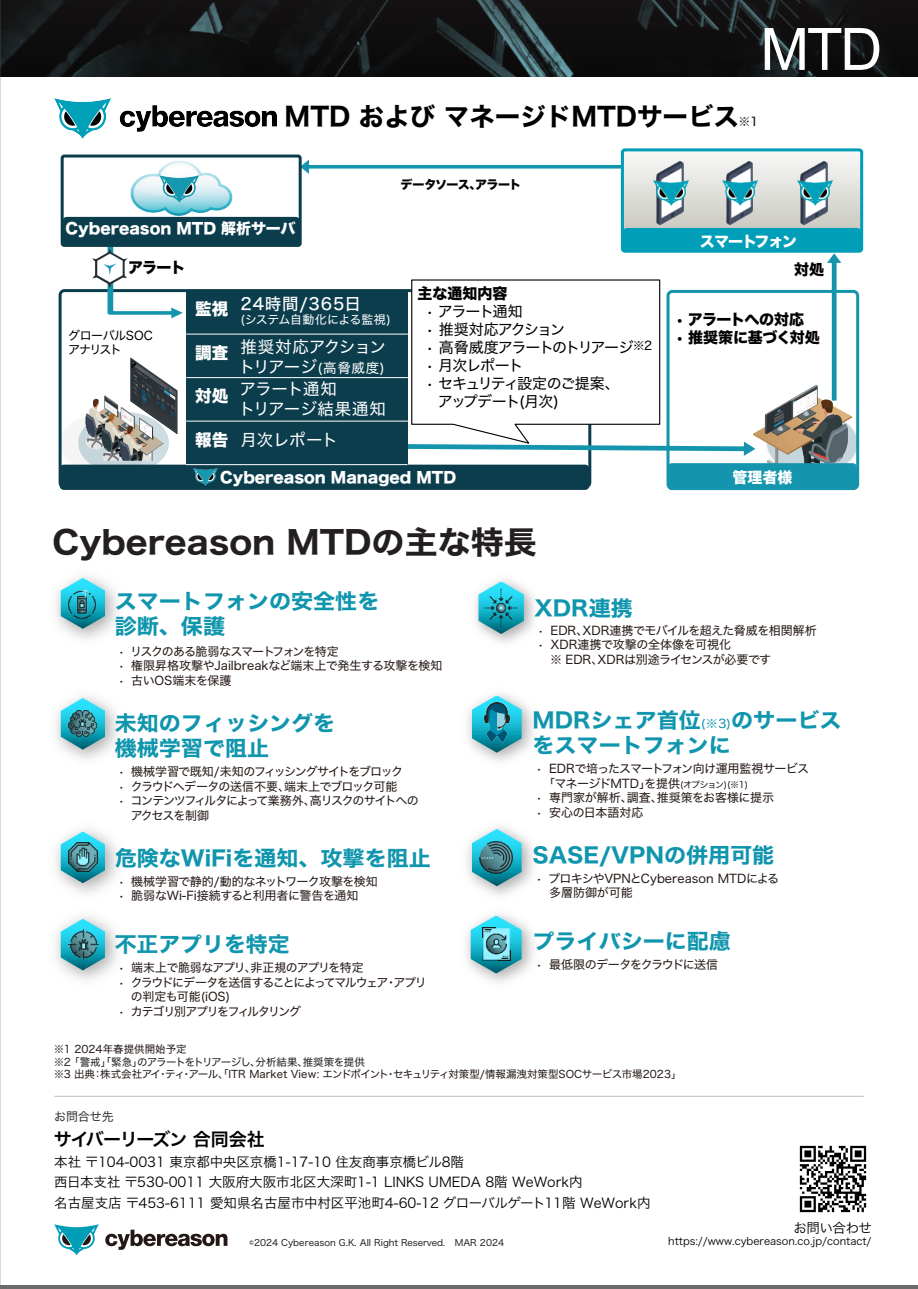
<style>
.page{position:relative;width:918px;height:1289px;background:#fff}
.page>*{position:absolute;margin:0;border:0;box-sizing:border-box;transform-origin:0 0}
.t1{font:58.5px "Arial";color:#fff}
.t2{font:31.5px "Hiragino Sans W7";color:#231f20;scale:1.05 1}
.t3{font:25.5px "Hiragino Sans W7";color:#000}
.t4{font:21px/25.2px "Hiragino Sans W7";color:#0f95ad;scale:1.05 1}
.t5{font:21px "Hiragino Sans W7";color:#0f95ad;scale:1.04 1}
.t6{font:18px "Hira Kaku Pro W6";letter-spacing:-.055em;color:#000}
.t7{font:16.5px/19.8px "Hiragino Sans W4";letter-spacing:-.015em;color:#fff}
.t8{font:16.5px "Hiragino Sans W4";letter-spacing:-.035em;color:#fff}
.t9{font:16.5px "Hiragino Sans W5";letter-spacing:.05em;color:#fff}
.t10{font:16.5px "Hiragino Sans W8";color:#fff}
.t11{font:15px/18px "Hiragino Sans W4";letter-spacing:-.085em;color:#000}
.t12{font:15px "Hiragino Sans W8";color:#fff}
.t13{font:15px "Hiragino Sans W8";letter-spacing:-.01em;color:#000}
.t14{font:15px "Hiragino Sans W8";letter-spacing:-.04em;color:#000}
.t15{font:15px "Hiragino Sans W8";letter-spacing:-.08em;color:#fff}
.t16{font:13.5px/20.2px "Hira Kaku Pro W3";color:#000}
.t17{font:13.5px "Hiragino Sans W4";color:#fff}
.t18{font:12px/14.4px "Hiragino Sans W4";letter-spacing:-.04em;color:#231815}
.t19{font:12px/14.4px "Hiragino Sans W4";color:#231815}
.t20{font:12px/14.4px "Hiragino Sans W4";letter-spacing:-.1em;color:#231815}
.t21{font:12px/14.4px "Hiragino Sans W4";letter-spacing:-.015em;color:#231815}
.t22{font:12px "Hiragino Sans W4";letter-spacing:-.09em;color:#231815}
.t23{font:12px "Hiragino Sans W4";letter-spacing:-.02em;color:#231815}
.t24{font:12px "Hiragino Sans W4";letter-spacing:-.085em;color:#231815}
.t25{font:12px "Hiragino Sans W4";letter-spacing:-.105em;color:#231815}
.t26{font:12px "Hiragino Sans W4";letter-spacing:-.025em;color:#fff}
.t27{font:12px/14.4px "Hiragino Sans W4";letter-spacing:-.04em;color:#000}
.t28{font:12px "Hiragino Sans W8";letter-spacing:-.05em;color:#000}
.t29{font:12px "Hiragino Sans W4";letter-spacing:-.01em;color:#231815}
.t30{font:12px "Hiragino Sans W4";letter-spacing:-.01em;color:#353535}
.t31{font:10.5px "Hiragino Sans W4";color:#231815}
.t32{font:10.5px "Hira Kaku Pro W3";color:#000}
.t33{font:10.5px "Hiragino Sans W4";letter-spacing:-.05em;color:#231f20}
.t34{font:9px "Hiragino Sans W4";letter-spacing:-.005em;color:#231f20}
.s1{font-size:25.65px}
.s2{font-family:"Hiragino Sans W5";font-size:12px;color:#231f20}
.s3{font-size:16.5px}
.s4{font-family:"Hiragino Sans W4";font-size:12px}
.s5{font-size:9px}
</style>
<div class="page">
<svg style="left:0;top:1px;width:917px;height:75px;background:#141516"></svg>
<svg style="left:105px;top:1229px;width:122px;height:20px"></svg>
<svg style="left:54px;top:1224px;width:45px;height:31px"></svg>
<img style="left:56px;top:576px;width:62px;height:63px">
<svg style="left:61px;top:578px;width:44px;height:51px"></svg>
<img style="left:69px;top:590px;width:27px;height:28px">
<img style="left:56px;top:829px;width:62px;height:65px">
<svg style="left:61px;top:831px;width:44px;height:52px"></svg>
<img style="left:68px;top:842px;width:29px;height:29px">
<img style="left:56px;top:696px;width:62px;height:64px">
<svg style="left:61px;top:698px;width:44px;height:51px"></svg>
<img style="left:69px;top:710px;width:28px;height:27px">
<img style="left:56px;top:916px;width:62px;height:65px">
<svg style="left:61px;top:918px;width:44px;height:52px"></svg>
<img style="left:68px;top:929px;width:30px;height:30px">
<img style="left:475px;top:579px;width:59px;height:64px">
<svg style="left:479px;top:581px;width:45px;height:53px"></svg>
<img style="left:486px;top:589px;width:31px;height:37px">
<svg style="left:472px;top:829px;width:50px;height:57px;background:#66c4d2"></svg>
<img style="left:480px;top:841px;width:33px;height:32px">
<img style="left:466px;top:914px;width:68px;height:69px">
<svg style="left:471px;top:915px;width:51px;height:58px;background:#61c3d1"></svg>
<img style="left:482px;top:927px;width:28px;height:33px">
<img style="left:467px;top:694px;width:66px;height:68px">
<svg style="left:472px;top:695px;width:50px;height:57px"></svg>
<img style="left:484px;top:702px;width:25px;height:40px">
<hr style="left:54px;top:1095px;width:810px;height:1px;background:#c2c3c5">
<img style="left:799px;top:1145px;width:68px;height:68px">
<img style="left:54px;top:99px;width:222px;height:39px">
<img style="left:58px;top:408px;width:29px;height:70px">
<svg style="left:78px;top:412px;width:91px;height:62px"></svg>
<img style="left:86px;top:357px;width:92px;height:103px">
<div style="left:60px;top:464px;width:529px;height:26px;background:#0c3d4d;border-radius:4px"></div>
<svg style="left:108px;top:247px;width:75px;height:71px"></svg>
<img style="left:93px;top:249px;width:34px;height:39px">
<img style="left:130px;top:161px;width:102px;height:54px">
<div style="left:62px;top:217px;width:238px;height:28px;background:#0c3d4d;border-radius:5px"></div>
<img style="left:160px;top:175px;width:43px;height:28px">
<div style="left:61px;top:154px;width:241px;height:93px;border:3px solid #0c3d4d;border-radius:2px"></div>
<img style="left:194px;top:469px;width:24px;height:17px">
<img style="left:767px;top:456px;width:85px;height:7px">
<div style="left:668px;top:463px;width:189px;height:27px;background:#1595ad;border-radius:4px"></div>
<div style="left:621px;top:148px;width:242px;height:105px;border:3px solid #009eb8;border-radius:2px"></div>
<svg style="left:300px;top:150px;width:562px;height:306px"></svg>
<img style="left:657px;top:161px;width:26px;height:63px">
<img style="left:654px;top:181px;width:35px;height:24px">
<img style="left:727px;top:161px;width:26px;height:63px">
<img style="left:723px;top:181px;width:36px;height:24px">
<img style="left:801px;top:161px;width:26px;height:63px">
<img style="left:798px;top:181px;width:35px;height:24px">
<div style="left:186px;top:290px;width:222px;height:174px;background:#0c3d4d"></div>
<hr style="left:186px;top:334px;width:222px;height:1px;background:#fff">
<hr style="left:186px;top:421px;width:222px;height:1px;background:#fff">
<hr style="left:186px;top:377px;width:222px;height:1px;background:#fff">
<hr style="left:186px;top:464px;width:222px;height:1px;background:#fff">
<hr style="left:917px;top:0;width:1px;height:1288px;background:#6b6b6b">
<hr style="left:0;top:0;width:918px;height:1px;background:#6b6b6b">
<hr style="left:0;top:1285px;width:918px;height:3px;background:#6b6b6b">
<h1 class="t1" style="left:760px;top:11px;width:124px">MTD</h1>
<h3 class="t3" style="left:285px;top:96px;width:475px"><span class="s1">MTD</span> および マネージドMTDサービス<span class="s2">※1</span></h3>
<p class="t28" style="left:401px;top:178px;width:122px">データソース、アラート</p>
<p class="t12" style="left:66px;top:220px;width:232px">Cybereason MTD 解析サーバ</p>
<p class="t15" style="left:700px;top:233px;width:99px">スマートフォン</p>
<p class="t13" style="left:128px;top:259px;width:59px">アラート</p>
<p class="t13" style="left:794px;top:261px;width:31px">対処</p>
<p class="t27" style="left:68px;top:327px;width:87px">グローバルSOCアナリスト</p>
<h3 class="t10" style="left:195px;top:300px;width:34px">監視</h3>
<h3 class="t10" style="left:195px;top:343px;width:34px">調査</h3>
<h3 class="t10" style="left:195px;top:387px;width:34px">対処</h3>
<h3 class="t10" style="left:195px;top:430px;width:34px">報告</h3>
<h3 class="t9" style="left:240px;top:288px;width:122px">24時間/365日</h3>
<p class="t26" style="left:240px;top:309px;width:152px">(システム自動化による監視)</p>
<h3 class="t8" style="left:240px;top:332px;width:147px">推奨対応アクション</h3>
<p class="t17" style="left:239px;top:355px;width:148px"><span class="s3">トリアージ</span>(高脅威度)</p>
<h3 class="t7" style="left:239px;top:378px;width:149px">アラート通知<br>トリアージ結果通知</h3>
<h3 class="t7" style="left:240px;top:429px;width:99px">月次レポート</h3>
<p class="t13" style="left:418px;top:285px;width:91px">主な通知内容</p>
<p class="t11" style="left:426px;top:301px;width:98px">• アラート通知</p>
<p class="t11" style="left:426px;top:319px;width:140px">• 推奨対応アクション</p>
<p class="t11" style="left:426px;top:337px;width:228px">• 高脅威度アラートのトリアージ<sup>※2</sup></p>
<p class="t11" style="left:426px;top:355px;width:99px">• 月次レポート</p>
<p class="t11" style="left:438px;top:373px;width:183px;text-indent:-12px">• セキュリティ設定のご提案、アップデート(月次)</p>
<p class="t12" style="left:220px;top:469px;width:238px">Cybereason Managed MTD</p>
<h2 class="t2" style="left:52px;top:518px;width:463px">Cybereason MTDの主な特長</h2>
<p class="t14" style="left:675px;top:311px;width:130px">• アラートへの対応</p>
<p class="t13" style="left:675px;top:329px;width:146px">• 推奨策に基づく対処</p>
<p class="t12" style="left:732px;top:469px;width:62px">管理者様</p>
<h3 class="t4" style="left:115px;top:589px;width:253px">スマートフォンの安全性を診断、保護</h3>
<p class="t24" style="left:119px;top:640px;width:222px">• リスクのある脆弱なスマートフォンを特定</p>
<p class="t19" style="left:119px;top:658px;width:325px">• 権限昇格攻撃やJailbreakなど端末上で発生する攻撃を検知</p>
<p class="t29" style="left:119px;top:669px;width:114px">• 古いOS端末を保護</p>
<h3 class="t4" style="left:115px;top:711px;width:211px">未知のフィッシングを機械学習で阻止</h3>
<p class="t22" style="left:119px;top:761px;width:286px">• 機械学習で既知/未知のフィッシングサイトをブロック</p>
<p class="t18" style="left:119px;top:778px;width:281px">• クラウドへデータの送信不要、端末上でブロック可能</p>
<p class="t20" style="left:131px;top:792px;width:290px;text-indent:-12px">• コンテンツフィルタによって業務外、高リスクのサイトへのアクセスを制御</p>
<h3 class="t4" style="left:115px;top:846px;width:302px">危険なWiFiを通知、攻撃を阻止</h3>
<p class="t18" style="left:119px;top:873px;width:261px">• 機械学習で静的/動的なネットワーク攻撃を検知</p>
<p class="t23" style="left:119px;top:885px;width:241px">• 脆弱なWi-Fi接続すると利用者に警告を通知</p>
<h3 class="t5" style="left:115px;top:928px;width:170px">不正アプリを特定</h3>
<p class="t18" style="left:119px;top:959px;width:247px">• 端末上で脆弱なアプリ、非正規のアプリを特定</p>
<p class="t20" style="left:131px;top:974px;width:297px;text-indent:-12px">• クラウドにデータを送信することによってマルウェア・アプリの判定も可能(iOS)</p>
<p class="t25" style="left:119px;top:1000px;width:184px">• カテゴリ別アプリをフィルタリング</p>
<h3 class="t4" style="left:534px;top:596px;width:96px">XDR連携</h3>
<p class="t18" style="left:538px;top:622px;width:281px">• EDR、XDR連携でモバイルを超えた脅威を相関解析</p>
<p class="t21" style="left:550px;top:636px;width:223px;text-indent:-12px">• XDR連携で攻撃の全体像を可視化<br>※ EDR、XDRは別途ライセンスが必要です</p>
<h3 class="t4" style="left:533px;top:708px;width:296px">MDRシェア首位<span class="s4">(※3)</span>のサービスをスマートフォンに</h3>
<p class="t18" style="left:543px;top:760px;width:268px;text-indent:-7px">• EDRで培ったスマートフォン向け運用監視サービス「マネージドMTD」を提供<span class="s5">(オプション)(※1)</span></p>
<p class="t19" style="left:536px;top:789px;width:239px">• 専門家が解析、調査、推奨策をお客様に提示</p>
<p class="t19" style="left:536px;top:804px;width:109px">• 安心の日本語対応</p>
<h3 class="t4" style="left:533px;top:843px;width:232px">SASE/VPNの併用可能</h3>
<p class="t19" style="left:549px;top:870px;width:232px;text-indent:-13px">• プロキシやVPNとCybereason MTDによる多層防御が可能</p>
<h3 class="t4" style="left:533px;top:929px;width:190px">プライバシーに配慮</h3>
<p class="t18" style="left:536px;top:956px;width:184px">• 最低限のデータをクラウドに送信</p>
<p class="t31" style="left:54px;top:1039px;width:134px">※1 2024年春提供開始予定</p>
<p class="t33" style="left:54px;top:1052px;width:313px">※2 「警戒」「緊急」のアラートをトリアージし、分析結果、推奨策を提供</p>
<p class="t31" style="left:54px;top:1065px;width:629px">※3 出典：株式会社アイ・ティ・アール、「ITR Market View: エンドポイント・セキュリティ対策型/情報漏洩対策型SOCサービス市場2023」</p>
<p class="t30" style="left:54px;top:1105px;width:61px">お問合せ先</p>
<h3 class="t6" style="left:54px;top:1122px;width:213px">サイバーリーズン 合同会社</h3>
<p class="t16" style="left:54px;top:1151px;width:598px">本社 〒104-0031 東京都中央区京橋1-17-10 住友商事京橋ビル8階<br>西日本支社 〒530-0011 大阪府大阪市北区大深町1-1 LINKS UMEDA 8階 WeWork内<br>名古屋支店 〒453-6111 愛知県名古屋市中村区平池町4-60-12 グローバルゲート11階 WeWork内</p>
<p class="t34" style="left:249px;top:1234px;width:257px">©2024 Cybereason G.K. All Right Reserved. MAR 2024</p>
<p class="t16" style="left:793px;top:1216px;width:80px">お問い合わせ</p>
<p class="t32" style="left:668px;top:1231px;width:205px">https://www.cybereason.co.jp/contact/</p>
</div>
